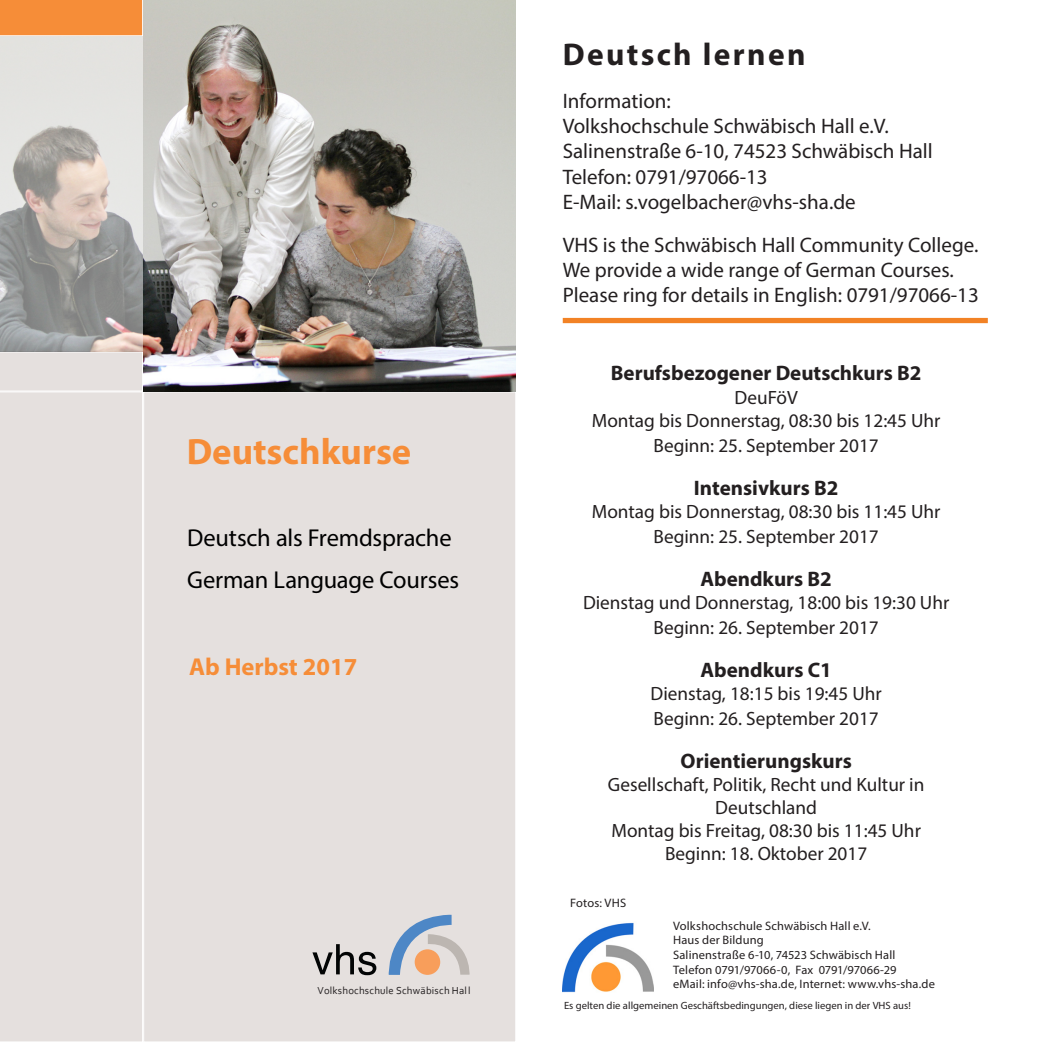
<style>
.page{position:relative;width:1042px;height:1042px;background:#fff}
.page>*{position:absolute;margin:0;border:0;box-sizing:border-box;transform-origin:0 0}
.Ort{font:700 36.75px "Myriad Pro";color:#f68d38}
.t1{font:700 31.5px "Myriad Pro";letter-spacing:.075em;color:#231f20}
.t2{font:24.5px "Myriad Pro";letter-spacing:-.01em;color:#000}
.Nur_Text{font:700 24.5px "Myriad Pro";color:#f68d38}
.t3{font:21px/25.2px "Myriad Pro";color:#231f20}
.Ort-2{font:700 21px "Myriad Pro";color:#231f20}
.Ort-3{font:19.25px/23.1px "Myriad Pro";color:#231f20;text-align:center}
.Titel2{font:12.25px "Myriad Pro";letter-spacing:.01em;color:#231f20}
.t4{font:10.67px "Corbel";letter-spacing:.02em;color:#231f20}
.Titel2-2{font:10.5px "Myriad Pro";color:#231f20}
</style>
<div class="page">
<img style="left:562px;top:922px;width:91px;height:70px">
<div style="left:563px;top:318px;width:425px;height:5px;background:#f28225"></div>
<div style="left:144px;top:392px;width:372px;height:650px;background:#e5e0de"></div>
<svg style="left:312px;top:944px;width:64px;height:31px"></svg>
<svg style="left:388px;top:915px;width:82px;height:60px"></svg>
<div style="left:0;top:0;width:143px;height:36px;background:#f68d38"></div>
<div style="left:0;top:392px;width:142px;height:650px;background:#e5e0de"></div>
<div style="left:0;top:352px;width:142px;height:39px;background:#e5e0de"></div>
<img style="left:144px;top:0;width:372px;height:391px">
<img style="left:0;top:37px;width:143px;height:314px">
<p class="Ort" style="left:187px;top:427px;width:226px">Deutschkurse</p>
<p class="t2" style="left:187px;top:523px;width:266px">Deutsch als Fremdsprache</p>
<p class="t2" style="left:187px;top:565px;width:273px">German Language Courses</p>
<p class="Nur_Text" style="left:189px;top:651px;width:170px">Ab Herbst 2017</p>
<p class="t4" style="left:317px;top:983px;width:155px">Volkshochschule Schwäbisch Hall</p>
<p class="t1" style="left:563px;top:34px;width:244px">Deutsch lernen</p>
<p class="t3" style="left:563px;top:88px;width:110px">Information:</p>
<p class="t3" style="left:563px;top:113px;width:327px">Volkshochschule Schwäbisch Hall e.V.</p>
<p class="t3" style="left:563px;top:138px;width:371px">Salinenstraße 6-10, 74523 Schwäbisch Hall</p>
<p class="t3" style="left:563px;top:164px;width:206px">Telefon: 0791/97066-13</p>
<p class="t3" style="left:563px;top:189px;width:294px">E-Mail: s.vogelbacher@vhs-sha.de</p>
<p class="t3" style="left:563px;top:232px;width:417px">VHS is the Schwäbisch Hall Community College.<br>We provide a wide range of German Courses.</p>
<p class="t3" style="left:563px;top:282px;width:417px">Please ring for details in English: 0791/97066-13</p>
<p class="Ort-2" style="left:611px;top:360px;width:312px">Berufsbezogener Deutschkurs B2</p>
<p class="Ort-3" style="left:734px;top:385px;width:65px">DeuFöV</p>
<p class="Ort-3" style="left:592px;top:408px;width:350px">Montag bis Donnerstag, 08:30 bis 12:45 Uhr</p>
<p class="Ort-3" style="left:653px;top:433px;width:227px">Beginn: 25. September 2017</p>
<p class="Ort-2" style="left:694px;top:474px;width:146px">Intensivkurs B2</p>
<p class="Ort-3" style="left:592px;top:499px;width:350px">Montag bis Donnerstag, 08:30 bis 11:45 Uhr</p>
<p class="Ort-3" style="left:653px;top:524px;width:227px">Beginn: 25. September 2017</p>
<p class="Ort-2" style="left:700px;top:565px;width:133px">Abendkurs B2</p>
<p class="Ort-3" style="left:583px;top:590px;width:368px">Dienstag und Donnerstag, 18:00 bis 19:30 Uhr</p>
<p class="Ort-3" style="left:653px;top:615px;width:227px">Beginn: 26. September 2017</p>
<p class="Ort-2" style="left:700px;top:656px;width:133px">Abendkurs C1</p>
<p class="Ort-3" style="left:650px;top:681px;width:233px">Dienstag, 18:15 bis 19:45 Uhr</p>
<p class="Ort-3" style="left:653px;top:706px;width:227px">Beginn: 26. September 2017</p>
<p class="Ort-2" style="left:680px;top:747px;width:173px">Orientierungskurs</p>
<p class="Ort-3" style="left:608px;top:772px;width:318px">Gesellschaft, Politik, Recht und Kultur in<br>Deutschland</p>
<p class="Ort-3" style="left:611px;top:818px;width:311px">Montag bis Freitag, 08:30 bis 11:45 Uhr</p>
<p class="Ort-3" style="left:665px;top:842px;width:204px">Beginn: 18. Oktober 2017</p>
<p class="Titel2" style="left:570px;top:895px;width:58px">Fotos: VHS</p>
<p class="Titel2" style="left:673px;top:918px;width:199px">Volkshochschule Schwäbisch Hall e.V.</p>
<p class="Titel2" style="left:673px;top:932px;width:92px">Haus der Bildung</p>
<p class="Titel2" style="left:673px;top:947px;width:224px">Salinenstraße 6-10, 74523 Schwäbisch Hall</p>
<p class="Titel2" style="left:673px;top:962px;width:225px">Telefon 0791/97066-0, Fax 0791/97066-29</p>
<p class="Titel2" style="left:673px;top:977px;width:263px">eMail: info@vhs-sha.de, Internet: www.vhs-sha.de</p>
<p class="Titel2-2" style="left:564px;top:999px;width:348px">Es gelten die allgemeinen Geschäftsbedingungen, diese liegen in der VHS aus!</p>
</div>
